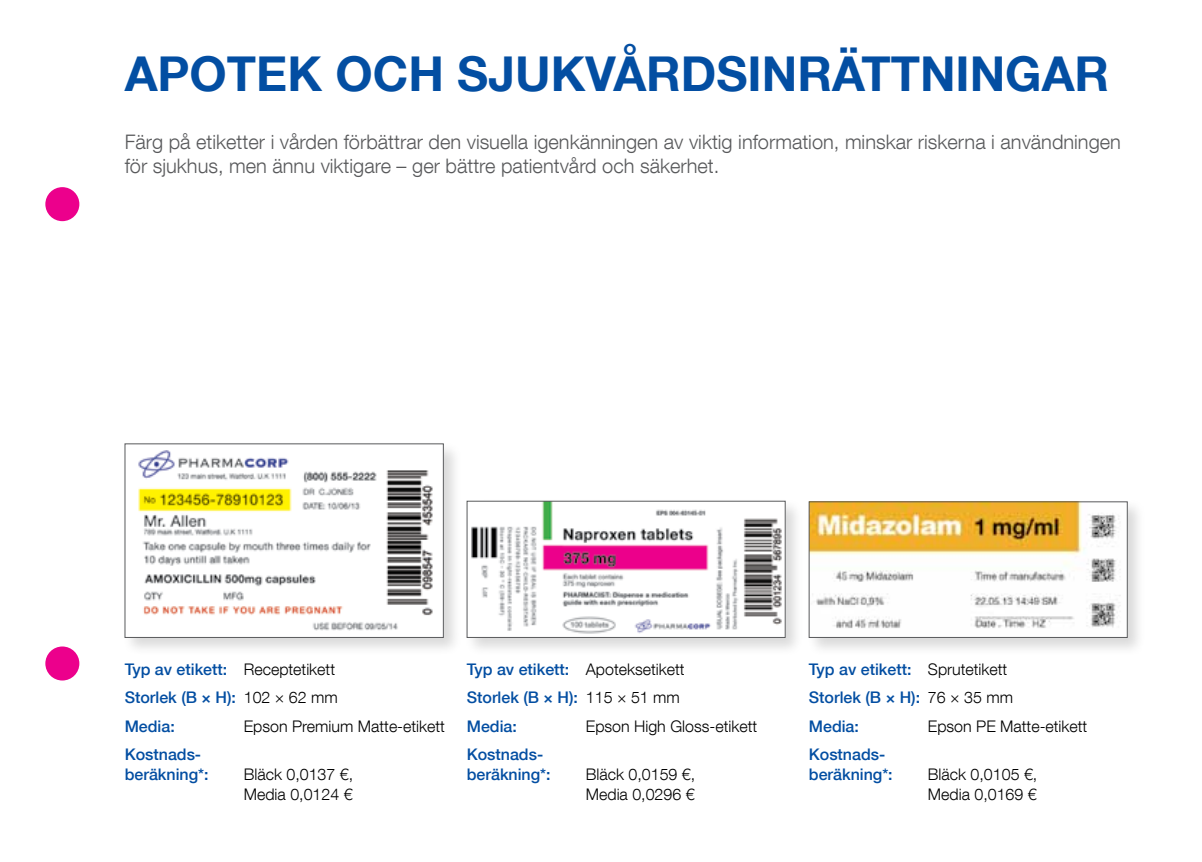
<style>
.page{position:relative;width:1202px;height:862px;background:#fff}
.page>*{position:absolute;margin:0;border:0;box-sizing:border-box;transform-origin:0 0}
.t1{font:700 48px "Helvetica Neue LT Com";color:#034ea2}
.t2{font:300 20px/24px "Helvetica Neue LT Com";color:#58595b}
.t3{font:500 16px/20px "Helvetica Neue LT Com";color:#034ea2}
.t4{font:300 16px/20px "Helvetica Neue LT Com";color:#000}
.s1{font-weight:300;color:#000}
.s2{font-weight:500;color:#034ea2}
</style>
<div class="page">
<div style="left:122px;top:440px;width:340px;height:216px;background:#000;opacity:.15"></div>
<img style="left:127px;top:445px;width:315px;height:191px">
<div style="left:125px;top:443px;width:319px;height:195px;border:1px solid #58595b"></div>
<div style="left:464px;top:498px;width:340px;height:158px;background:#000;opacity:.15"></div>
<img style="left:469px;top:503px;width:314px;height:133px">
<div style="left:467px;top:501px;width:318px;height:137px;border:1px solid #58595b"></div>
<div style="left:806px;top:498px;width:340px;height:158px;background:#000;opacity:.15"></div>
<img style="left:811px;top:503px;width:314px;height:133px">
<div style="left:809px;top:501px;width:318px;height:137px;border:1px solid #58595b"></div>
<div style="left:45px;top:187px;width:34px;height:34px;background:#ec008c;border-radius:50%"></div>
<div style="left:45px;top:646px;width:34px;height:34px;background:#ec008c;border-radius:50%"></div>
<h1 class="t1" style="left:125px;top:44px;width:986px">APOTE K OC H SJUKVÅRDSINRÄTTNINGAR</h1>
<p class="t2" style="left:125px;top:129px;width:998px">Färg på etiketter i vården förbättrar den visuella igenkänningen av viktig information, minskar riskerna i användningen för sjukhus, men ännu viktigare – ger bättre patientvård och säkerhet.</p>
<p class="t3" style="left:125px;top:659px;width:212px">Typ av etikett: <span class="s1">Receptetikett</span></p>
<p class="t4" style="left:467px;top:658px;width:219px"><span class="s2">Typ av etikett:</span> Apoteksetikett</p>
<p class="t3" style="left:809px;top:659px;width:200px">Typ av etikett: <span class="s1">Sprutetikett</span></p>
<p class="t3" style="left:125px;top:687px;width:215px">Storlek (B × H): <span class="s1">102 × 62 mm</span></p>
<p class="t3" style="left:467px;top:687px;width:215px">Storlek (B × H): <span class="s1">115 × 51 mm</span></p>
<p class="t3" style="left:809px;top:687px;width:206px">Storlek (B × H): <span class="s1">76 × 35 mm</span></p>
<p class="t3" style="left:125px;top:715px;width:52px">Media:</p>
<p class="t4" style="left:244px;top:715px;width:203px">Epson Premium Matte-etikett</p>
<p class="t3" style="left:467px;top:715px;width:52px">Media:</p>
<p class="t4" style="left:586px;top:715px;width:173px">Epson High Gloss-etikett</p>
<p class="t3" style="left:809px;top:715px;width:52px">Media:</p>
<p class="t4" style="left:928px;top:715px;width:161px">Epson PE Matte-etikett</p>
<p class="t3" style="left:125px;top:744px;width:85px">Kostnads&shy;beräkning*:</p>
<p class="t3" style="left:467px;top:744px;width:85px">Kostnads&shy;beräkning*:</p>
<p class="t3" style="left:809px;top:744px;width:85px">Kostnads&shy;beräkning*:</p>
<p class="t4" style="left:244px;top:764px;width:111px">Bläck 0,0137 €,<br>Media 0,0124 €</p>
<p class="t4" style="left:586px;top:764px;width:111px">Bläck 0,0159 €,<br>Media 0,0296 €</p>
<p class="t4" style="left:928px;top:764px;width:111px">Bläck 0,0105 €,<br>Media 0,0169 €</p>
</div>
